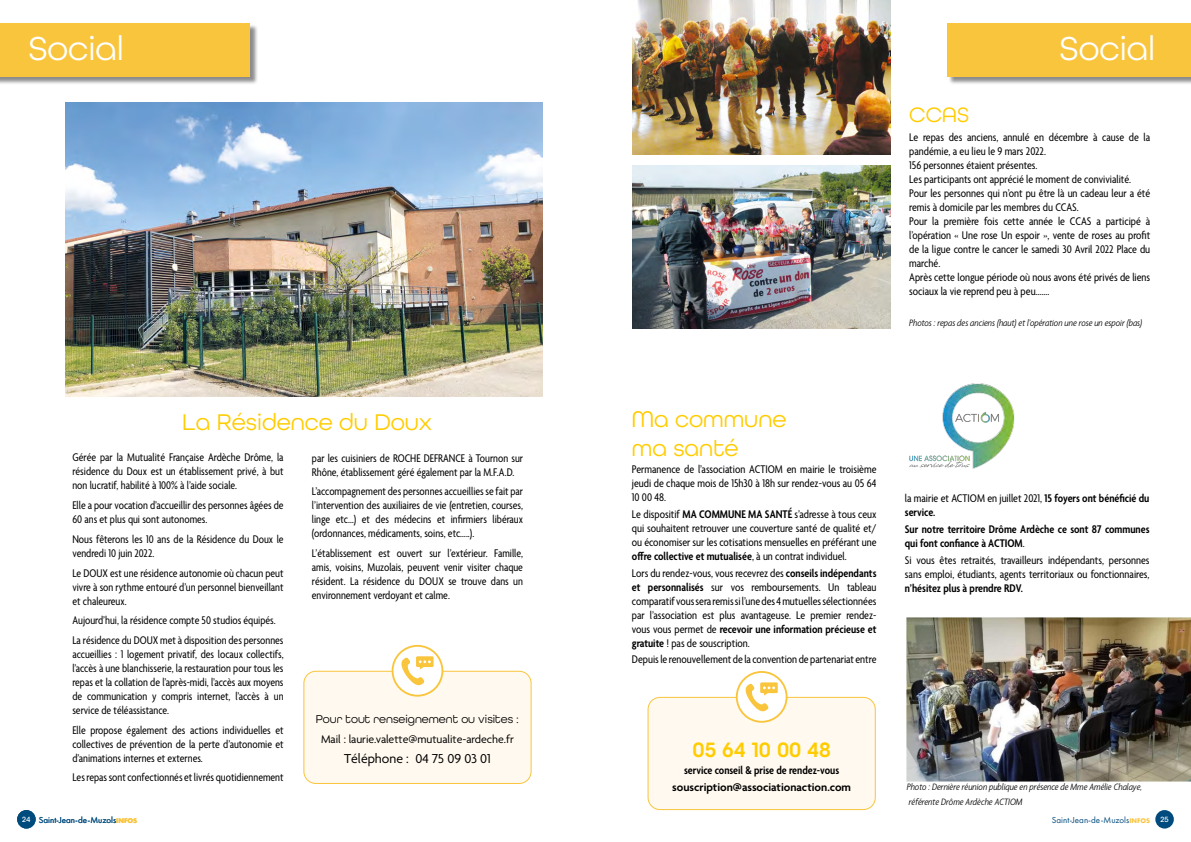
<style>
.page{position:relative;width:1191px;height:842px;background:#fff}
.page>*{position:absolute;margin:0;border:0;box-sizing:border-box;transform-origin:0 0}
.t1{font:35px "All Round Gothic";color:#fff}
.t2{font:24px/28.8px "All Round Gothic";color:#fc0}
.t3{font:600 22px "All Round Gothic";color:#fc0}
.t4{font:22px "All Round Gothic";color:#fc0}
.t5{font:14px "Agenda";color:#000}
.t6{font:condensed 12px/14px "Agenda";color:#000;text-align:justify}
.t7{font:600 condensed 12px/14px "Agenda";color:#000}
.t8{font:12px "Agenda";color:#000}
.t9{font:600 12px "Agenda";color:#000}
.t10{font:12px "All Round Gothic";color:#000}
.t11{font:italic 300 condensed 10px/14.4px "Agenda";color:#000}
.t12{font:9px "Futura PT";color:#004b7d}
.t13{font:500 8px "All Round Gothic";color:#fff}
.s1{font-weight:700;font-size:7px;color:#fac43d}
.s2{font-weight:600}
.s3{font-weight:400}
</style>
<div class="page">
<div style="left:1155px;top:810px;width:18px;height:18px;background:#004b7d;border-radius:50%"></div>
<div style="left:0;top:23px;width:258px;height:62px;background:#000;opacity:.45"></div>
<div style="left:0;top:23px;width:249px;height:54px;background:#f9c53c"></div>
<div style="left:17px;top:810px;width:19px;height:18px;background:#004b7d;border-radius:50%"></div>
<img style="left:65px;top:103px;width:477px;height:293px">
<div style="left:304px;top:671px;width:227px;height:112px;background:#fff9ef;border-radius:12px"></div>
<div style="left:303px;top:671px;width:228px;height:113px;border:1px solid #f9c53c;border-radius:12px"></div>
<svg style="left:392px;top:646px;width:50px;height:50px"></svg>
<div style="left:391px;top:645px;width:52px;height:52px;border:2px solid #f9c53c;border-radius:50%"></div>
<svg style="left:399px;top:656px;width:34px;height:32px"></svg>
<div style="left:948px;top:23px;width:243px;height:62px;background:#000;opacity:.45"></div>
<div style="left:947px;top:23px;width:244px;height:54px;background:#f9c53c"></div>
<img style="left:632px;top:165px;width:258px;height:163px">
<img style="left:632px;top:0;width:258px;height:155px">
<div style="left:648px;top:697px;width:227px;height:112px;background:#fff9ef;border-radius:12px"></div>
<div style="left:647px;top:697px;width:228px;height:113px;border:1px solid #f9c53c;border-radius:12px"></div>
<svg style="left:736px;top:672px;width:50px;height:50px"></svg>
<div style="left:736px;top:671px;width:51px;height:52px;border:2px solid #f9c53c;border-radius:50%"></div>
<svg style="left:743px;top:682px;width:34px;height:32px"></svg>
<img style="left:906px;top:617px;width:285px;height:164px">
<img style="left:909px;top:383px;width:105px;height:86px">
<h1 class="t1" style="left:28px;top:28px;width:97px">Social</h1>
<h2 class="t2" style="left:182px;top:407px;width:251px">La Résidence du Doux</h2>
<p class="t6" style="left:72px;top:451px;width:213px">Gérée par la Mutualité Française Ardèche Drôme, la résidence du Doux est un établissement privé, à but non lucratif, habilité à 100% à l’aide sociale.</p>
<p class="t6" style="left:72px;top:499px;width:213px">Elle a pour vocation d’accueillir des personnes âgées de<br>60 ans et plus qui sont autonomes.</p>
<p class="t6" style="left:72px;top:533px;width:213px">Nous fêterons les 10 ans de la Résidence du Doux le vendredi 10 juin 2022.</p>
<p class="t6" style="left:72px;top:566px;width:213px">Le DOUX est une résidence autonomie où chacun peut vivre à son rythme entouré d’un personnel bienveillant et chaleureux.</p>
<p class="t6" style="left:72px;top:611px;width:213px;line-height:19.7px">Aujourd’hui, la résidence compte 50 studios équipés.<br>La résidence du DOUX met à disposition des personnes</p>
<p class="t6" style="left:72px;top:648px;width:213px">accueillies : 1 logement privatif, des locaux collectifs, l’accès à une blanchisserie, la restauration pour tous les repas et la collation de l’après-midi, l’accès aux moyens de communication y compris internet, l’accès à un service de téléassistance.</p>
<p class="t6" style="left:72px;top:723px;width:213px">Elle propose également des actions individuelles et collectives de prévention de la perte d’autonomie et d’animations internes et externes.</p>
<p class="t6" style="left:72px;top:771px;width:213px">Les repas sont confectionnés et livrés quotidiennement</p>
<p class="t6" style="left:312px;top:451px;width:213px">par les cuisiniers de ROCHE DEFRANCE à Tournon sur<br>Rhône, établissement géré également par la M.F.A.D.</p>
<p class="t6" style="left:312px;top:485px;width:213px">L’accompagnement des personnes accueillies se fait par l’intervention des auxiliaires de vie (entretien, courses, linge etc…) et des médecins et infirmiers libéraux (ordonnances, médicaments, soins, etc…..).</p>
<p class="t6" style="left:312px;top:547px;width:213px">L’établissement est ouvert sur l’extérieur. Famille, amis, voisins, Muzolais, peuvent venir visiter chaque résident. La résidence du DOUX se trouve dans un environnement verdoyant et calme.</p>
<p class="t10" style="left:316px;top:712px;width:205px">Pour tout renseignement ou visites :</p>
<p class="t8" style="left:321px;top:733px;width:194px">Mail : laurie.valette@mutualite-ardeche.fr</p>
<p class="t5" style="left:344px;top:751px;width:148px">Téléphone : 04 75 09 03 01</p>
<p class="t12" style="left:22px;top:815px;width:116px"><sup>24</sup> Saint-Jean-de-Muzols<span class="s1">INFOS</span></p>
<h3 class="t4" style="left:909px;top:101px;width:61px">CCAS</h3>
<h1 class="t1" style="left:1059px;top:28px;width:97px">Social</h1>
<p class="t6" style="left:909px;top:130px;width:242px;text-align:left">Le repas des anciens, annulé en décembre à cause de la pandémie, a eu lieu le 9 mars 2022.<br>156 personnes étaient présentes.<br>Les participants ont apprécié le moment de convivialité.<br>Pour les personnes qui n’ont pu être là un cadeau leur a été remis à domicile par les membres du CCAS.<br>Pour la première fois cette année le CCAS a participé à l’opération « Une rose Un espoir », vente de roses au profit de la ligue contre le cancer le samedi 30 Avril 2022 Place du marché.<br>Après cette longue période où nous avons été privés de liens sociaux la vie reprend peu à peu…….</p>
<p class="t11" style="left:909px;top:315px;width:234px">Photos : repas des anciens (haut) et l’opération une rose un espoir (bas)</p>
<h2 class="t2" style="left:632px;top:404px;width:156px">Ma commune ma santé</h2>
<p class="t6" style="left:632px;top:463px;width:246px">Permanence de l’association ACTIOM en mairie le troisième jeudi de chaque mois de 15h30 à 18h sur rendez-vous au 05 64<br>10 00 48.</p>
<p class="t6" style="left:632px;top:508px;width:246px">Le dispositif <span class="s2">MA COMMUNE MA SANTÉ</span> s’adresse à tous ceux qui souhaitent retrouver une couverture santé de qualité et/ ou économiser sur les cotisations mensuelles en préférant une <span class="s2">offre collective et mutualisée</span>, à un contrat individuel.</p>
<p class="t6" style="left:632px;top:566px;width:246px">Lors du rendez-vous, vous recevrez des <span class="s2">conseils indépendants et personnalisés</span> sur vos remboursements. Un tableau comparatif vous sera remis si l’une des 4 mutuelles sélectionnées par l’association est plus avantageuse. Le premier rendez&shy;vous vous permet de <span class="s2">recevoir une information précieuse et gratuite</span> ! pas de souscription.</p>
<p class="t6" style="left:632px;top:653px;width:246px">Depuis le renouvellement de la convention de partenariat entre</p>
<p class="t6" style="left:905px;top:492px;width:246px">la mairie et ACTIOM en juillet 2021, <span class="s2">15 foyers ont bénéficié du service.</span></p>
<p class="t7" style="left:905px;top:523px;width:246px">Sur notre territoire Drôme Ardèche ce sont 87 communes qui font confiance à ACTIOM<span class="s3">.</span></p>
<p class="t6" style="left:905px;top:554px;width:246px">Si vous êtes retraités, travailleurs indépendants, personnes sans emploi, étudiants, agents territoriaux ou fonctionnaires,</p>
<p class="t7" style="left:905px;top:582px;width:120px">n’hésitez plus à prendre RDV.</p>
<h3 class="t3" style="left:692px;top:737px;width:140px">05 64 10 00 48</h3>
<p class="t7" style="left:684px;top:764px;width:157px">service conseil &amp; prise de rendez-vous</p>
<p class="t9" style="left:672px;top:780px;width:180px">souscription@associationaction.com</p>
<p class="t11" style="left:906px;top:780px;width:237px">Photo : Dernière réunion publique en présence de Mme Amélie Chalaye, référente Drôme Ardèche ACTIOM</p>
<p class="t12" style="left:1052px;top:814px;width:100px">Saint-Jean-de-Muzols<span class="s1">INFOS</span></p>
<p class="t13" style="left:1160px;top:814px;width:10px">25</p>
</div>
